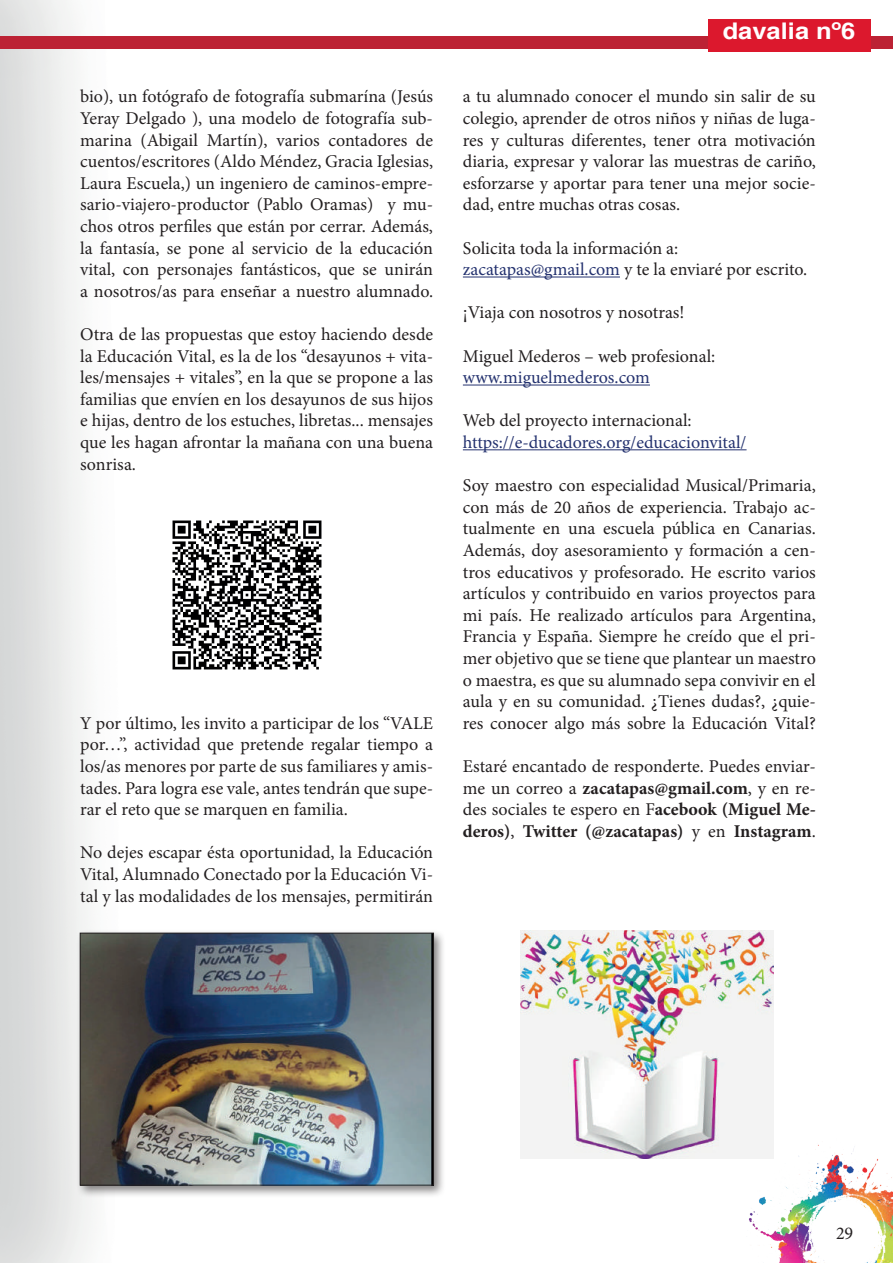
<style>
.page{position:relative;width:893px;height:1263px;background:#fff}
.page>*{position:absolute;margin:0;border:0;box-sizing:border-box;transform-origin:0 0}
.t1{font:700 22.95px "Helvetica";color:#fff;scale:1.11 1}
.t2{font:18px/21.6px "Minion Pro";color:#231f20;text-align:justify}
.t3{font:18px "Minion Pro";color:#24326f}
.s1{color:#24326f}
.s2{font-weight:700}
</style>
<div class="page">
<div style="left:0;top:36px;width:893px;height:13px;background:#bc2234"></div>
<div style="left:708px;top:19px;width:162px;height:33px;background:#dc182d"></div>
<img style="left:749px;top:1144px;width:144px;height:119px">
<hr style="left:463px;top:277px;width:157px;height:1px;background:#24326f">
<hr style="left:463px;top:385px;width:187px;height:1px;background:#24326f">
<hr style="left:463px;top:449px;width:283px;height:1px;background:#24326f">
<img style="left:172px;top:520px;width:150px;height:150px">
<div style="left:76px;top:929px;width:370px;height:269px;background:#231f20;opacity:.55"></div>
<img style="left:82px;top:935px;width:350px;height:248px">
<div style="left:80px;top:933px;width:354px;height:252px;border:1px solid #231f20"></div>
<img style="left:521px;top:931px;width:253px;height:228px">
<p class="t2" style="left:80px;top:86px;width:354px">bio), un fotógrafo de fotografía submarína (Jesús Yeray Delgado ), una modelo de fotografía sub&shy;marina (Abigail Martín), varios contadores de cuentos/escritores (Aldo Méndez, Gracia Iglesias, Laura Escuela,) un ingeniero de caminos-empre&shy;sario-viajero-productor (Pablo Oramas) y mu&shy;chos otros perfiles que están por cerrar. Además, la fantasía, se pone al servicio de la educación vital, con personajes fantásticos, que se unirán a nosotros/as para enseñar a nuestro alumnado.</p>
<p class="t2" style="left:80px;top:324px;width:354px">Otra de las propuestas que estoy haciendo desde la Educación Vital, es la de los “desayunos + vita&shy;les/mensajes + vitales”, en la que se propone a las familias que envíen en los desayunos de sus hijos e hijas, dentro de los estuches, libretas... mensajes que les hagan afrontar la mañana con una buena sonrisa.</p>
<p class="t2" style="left:80px;top:712px;width:354px">Y por último, les invito a participar de los “VALE por…”, actividad que pretende regalar tiempo a los/as menores por parte de sus familiares y amis&shy;tades. Para logra ese vale, antes tendrán que supe&shy;rar el reto que se marquen en familia.</p>
<p class="t2" style="left:80px;top:842px;width:354px">No dejes escapar ésta oportunidad, la Educación Vital, Alumnado Conectado por la Educación Vi&shy;tal y las modalidades de los mensajes, permitirán</p>
<p class="t1" style="left:723px;top:16px;width:121px">davalia nº6</p>
<p class="t2" style="left:463px;top:86px;width:354px">a tu alumnado conocer el mundo sin salir de su colegio, aprender de otros niños y niñas de luga&shy;res y culturas diferentes, tener otra motivación diaria, expresar y valorar las muestras de cariño, esforzarse y aportar para tener una mejor socie&shy;dad, entre muchas otras cosas.</p>
<p class="t2" style="left:463px;top:237px;width:346px">Solicita toda la información a: <span class="s1">zacatapas@gmail.com</span> y te la enviaré por escrito.</p>
<p class="t2" style="left:463px;top:302px;width:223px">¡Viaja con nosotros y nosotras!</p>
<p class="t2" style="left:463px;top:345px;width:254px">Miguel Mederos – web profesional:</p>
<p class="t3" style="left:463px;top:365px;width:189px">www.miguelmederos.com</p>
<p class="t2" style="left:463px;top:410px;width:230px">Web del proyecto internacional:</p>
<p class="t3" style="left:463px;top:430px;width:285px">https://e-ducadores.org/educacionvital/</p>
<p class="t2" style="left:463px;top:475px;width:354px">Soy maestro con especialidad Musical/Primaria, con más de 20 años de experiencia. Trabajo ac&shy;tualmente en una escuela pública en Canarias.<br>Además, doy asesoramiento y formación a cen&shy;tros educativos y profesorado. He escrito varios artículos y contribuido en varios proyectos para mi país. He realizado artículos para Argentina, Francia y España. Siempre he creído que el pri&shy;mer objetivo que se tiene que plantear un maestro o maestra, es que su alumnado sepa convivir en el aula y en su comunidad. ¿Tienes dudas?, ¿quie&shy;res conocer algo más sobre la Educación Vital?</p>
<p class="t2" style="left:463px;top:756px;width:354px">Estaré encantado de responderte. Puedes enviar&shy;me un correo a <span class="s2">zacatapas@gmail.com</span>, y en re&shy;des sociales te espero en F<span class="s2">acebook (Miguel Me&shy;deros)</span>, <span class="s2">Twitter (@zacatapas)</span> y en <span class="s2">Instagram</span>.</p>
<p class="t2" style="left:836px;top:1222px;width:19px">29</p>
</div>
